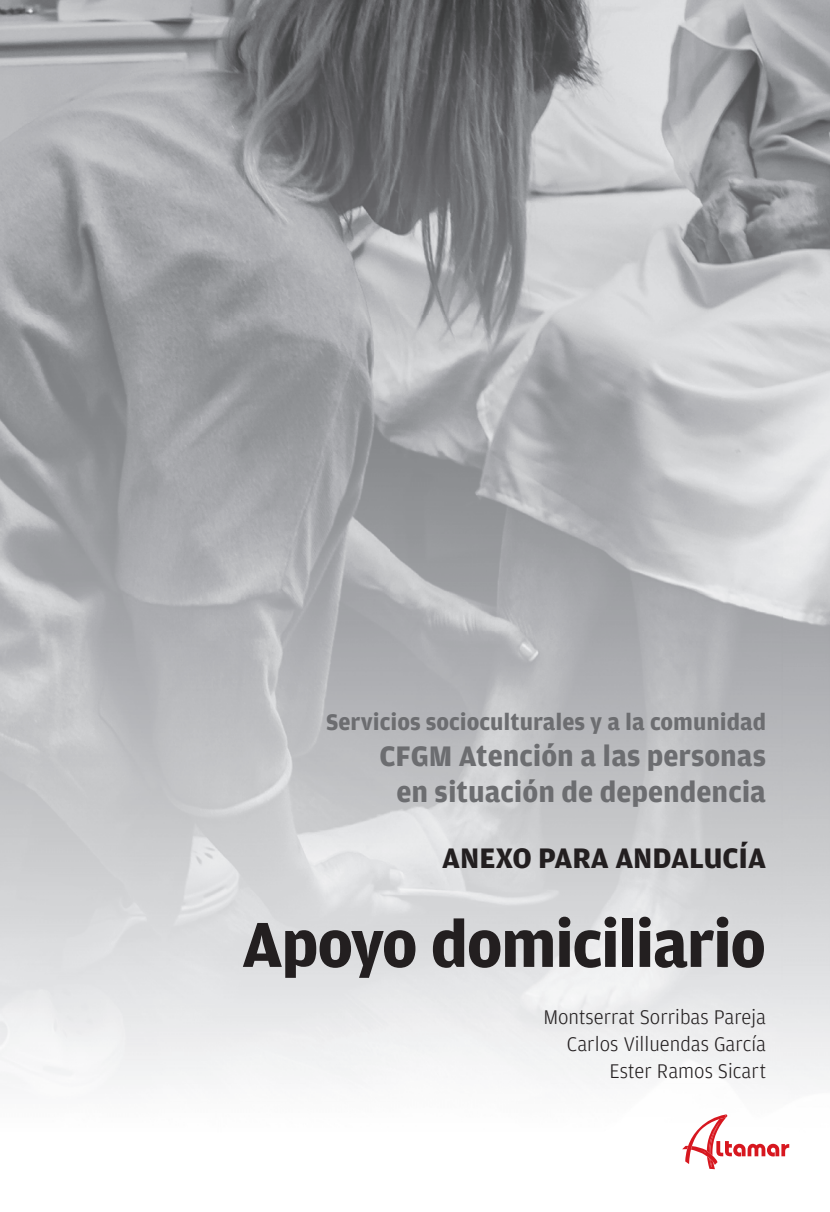
<style>
.page{position:relative;width:830px;height:1212px;background:#fff}
.page>*{position:absolute;margin:0;border:0;box-sizing:border-box;transform-origin:0 0}
.t1{font:700 67.5px "Amplitude";letter-spacing:-.03em;color:#231f20}
.t2{font:700 30px/36px "Amplitude";color:#6c6d70;text-align:center}
.t3{font:700 30px "Amplitude";color:#231f20}
.t4{font:700 24px "Amplitude";color:#6c6d70}
.t5{font:300 21px/27px "Amplitude";color:#231f20;text-align:right}
</style>
<div class="page">
<img style="left:0;top:0;width:829px;height:1170px">
<img style="left:727px;top:1141px;width:4px;height:15px">
<svg style="left:732px;top:1144px;width:13px;height:12px"></svg>
<img style="left:747px;top:1144px;width:18px;height:12px">
<svg style="left:766px;top:1144px;width:22px;height:12px"></svg>
<img style="left:706px;top:1114px;width:21px;height:55px">
<img style="left:681px;top:1146px;width:36px;height:19px">
<img style="left:685px;top:1114px;width:40px;height:50px">
<p class="t4" style="left:326px;top:709px;width:441px">Servicios socioculturales y a la comunidad</p>
<h2 class="t2" style="left:379px;top:738px;width:388px">CFGM Atención a las personas en situación de dependencia</h2>
<h2 class="t3" style="left:442px;top:841px;width:325px">ANEXO PARA ANDALUCÍA</h2>
<h1 class="t1" style="left:242px;top:907px;width:525px">Apoyo domiciliario</h1>
<p class="t5" style="left:543px;top:1003px;width:224px">Montserrat Sorribas Pareja<br>Carlos Villuendas García<br>Ester Ramos Sicart</p>
</div>
